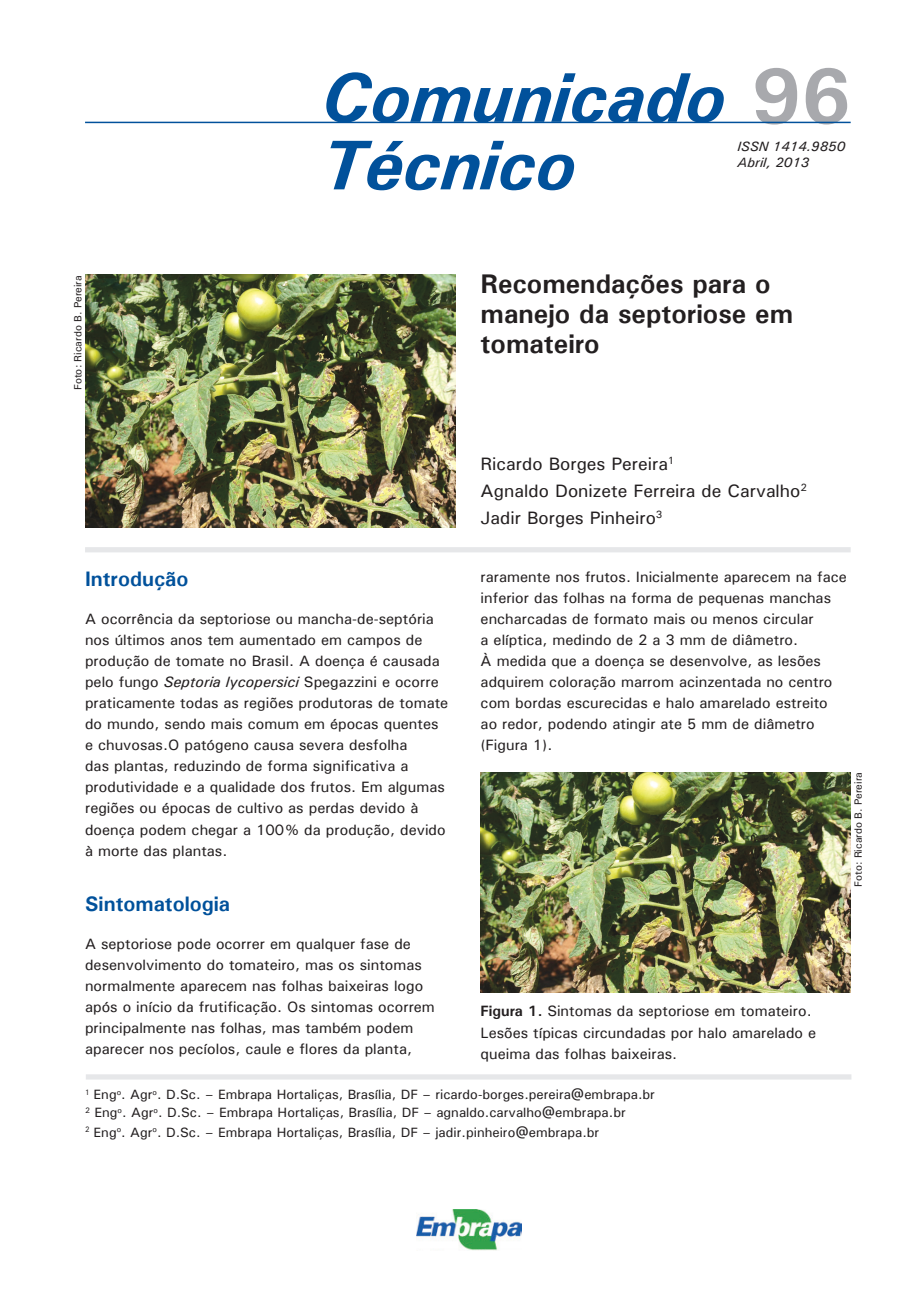
<style>
.page{position:relative;width:923px;height:1306px;background:#fff}
.page>*{position:absolute;margin:0;border:0;box-sizing:border-box;transform-origin:0 0}
.t1{font:700 79.5px "Univers";color:#a8a9ad}
.t2{font:italic 700 70.5px "Univers";color:#01519b}
.Heading_1{font:700 27px/30px "Univers";color:#231f20}
.Heading_7{font:700 21px "Univers";color:#01519b}
.Heading_8{font:500 18px "Univers";color:#231f20}
.t3{font:500 15px/21px "Univers";color:#231f20}
.t4{font:500 13.5px "Univers";color:#231f20}
.t5{font:italic 500 13.5px "Univers";color:#231f20}
.t6{font:500 10.5px "Univers";color:#231f20}
.s1{font-style:italic}
.s2{font-weight:700}
</style>
<div class="page">
<img style="left:416px;top:1209px;width:105px;height:41px">
<hr style="left:85px;top:122px;width:765px;height:1px;background:#01519b">
<div style="left:85px;top:547px;width:765px;height:5px;background:#e6e7e9"></div>
<div style="left:86px;top:1074px;width:765px;height:5px;background:#e6e7e9"></div>
<img style="left:85px;top:274px;width:370px;height:254px">
<img style="left:480px;top:772px;width:370px;height:220px">
<p class="t6" style="left:71px;top:390px;width:116px;rotate:-90deg">Foto: Ricardo B. Pereira</p>
<p class="t1" style="left:751px;top:46px;width:101px">96</p>
<p class="t2" style="left:321px;top:53px;width:406px">Comunicado</p>
<p class="t2" style="left:321px;top:120px;width:256px">Técnico</p>
<p class="t5" style="left:737px;top:137px;width:109px">ISSN 1414.9850</p>
<p class="t5" style="left:737px;top:154px;width:73px">Abril, 2013</p>
<p class="Heading_1" style="left:480px;top:268px;width:314px">Recomendações para o manejo da septoriose em tomateiro</p>
<p class="Heading_8" style="left:480px;top:452px;width:195px">Ricardo Borges Pereira<sup>1</sup></p>
<p class="Heading_8" style="left:480px;top:479px;width:328px">Agnaldo Donizete Ferreira de Carvalho<sup>2</sup></p>
<p class="Heading_8" style="left:480px;top:506px;width:183px">Jadir Borges Pinheiro<sup>3</sup></p>
<p class="Heading_7" style="left:85px;top:566px;width:105px">Introdução</p>
<p class="t3" style="left:85px;top:608px;width:365px">A ocorrência da septoriose ou mancha-de-septória nos últimos anos tem aumentado em campos de produção de tomate no Brasil. A doença é causada pelo fungo <span class="s1">Septoria lycopersici</span> Spegazzini e ocorre praticamente todas as regiões produtoras de tomate do mundo, sendo mais comum em épocas quentes e chuvosas.O patógeno causa severa desfolha<br>das plantas, reduzindo de forma significativa a produtividade e a qualidade dos frutos. Em algumas regiões ou épocas de cultivo as perdas devido à doença podem chegar a 100% da produção, devido à morte das plantas.</p>
<p class="Heading_7" style="left:85px;top:890px;width:146px">Sintomatologia</p>
<p class="t3" style="left:85px;top:932px;width:351px">A septoriose pode ocorrer em qualquer fase de desenvolvimento do tomateiro, mas os sintomas normalmente aparecem nas folhas baixeiras logo após o início da frutificação. Os sintomas ocorrem principalmente nas folhas, mas também podem aparecer nos pecíolos, caule e flores da planta,</p>
<p class="t3" style="left:480px;top:566px;width:368px">raramente nos frutos. Inicialmente aparecem na face inferior das folhas na forma de pequenas manchas encharcadas de formato mais ou menos circular<br>a elíptica, medindo de 2 a 3 mm de diâmetro.<br>À medida que a doença se desenvolve, as lesões adquirem coloração marrom acinzentada no centro com bordas escurecidas e halo amarelado estreito ao redor, podendo atingir ate 5 mm de diâmetro (Figura 1).</p>
<p class="t6" style="left:851px;top:887px;width:116px;rotate:-90deg">Foto: Ricardo B. Pereira</p>
<p class="t3" style="left:480px;top:1000px;width:337px"><span class="s2">Figura 1.</span> Sintomas da septoriose em tomateiro.<br>Lesões típicas circundadas por halo amarelado e queima das folhas baixeiras.</p>
<p class="t4" style="left:85px;top:1085px;width:571px"><sup>1</sup> Eng<sup>o</sup>. Agr<sup>o</sup>. D.Sc. – Embrapa Hortaliças, Brasília, DF – ricardo-borges.pereira@embrapa.br</p>
<p class="t4" style="left:85px;top:1103px;width:542px"><sup>2</sup> Eng<sup>o</sup>. Agr<sup>o</sup>. D.Sc. – Embrapa Hortaliças, Brasília, DF – agnaldo.carvalho@embrapa.br</p>
<p class="t4" style="left:85px;top:1123px;width:516px"><sup>2</sup> Eng<sup>o</sup>. Agr<sup>o</sup>. D.Sc. – Embrapa Hortaliças, Brasília, DF – jadir.pinheiro@embrapa.br</p>
</div>
